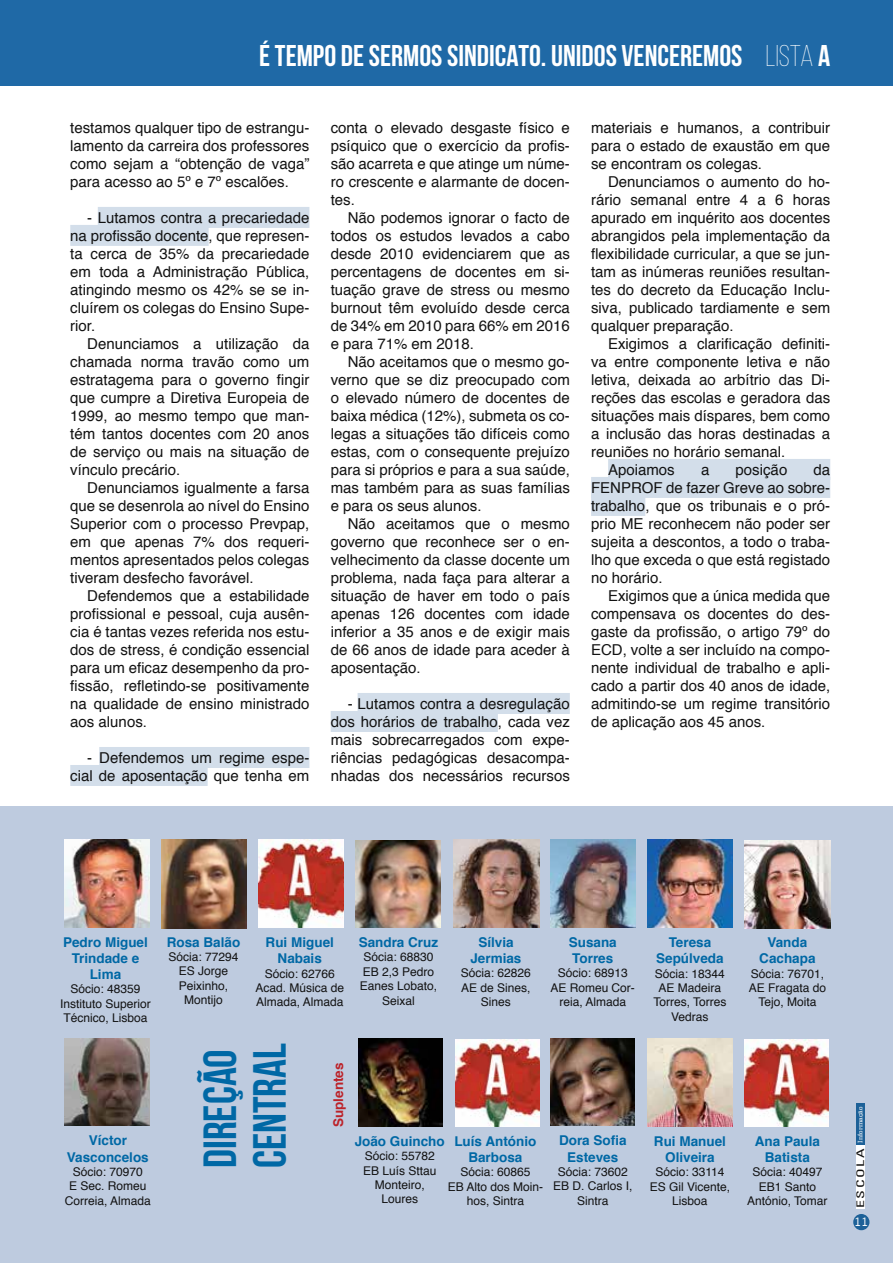
<style>
.page{position:relative;width:893px;height:1263px;background:#fff}
.page>*{position:absolute;margin:0;border:0;box-sizing:border-box;transform-origin:0 0}
.t1{font:700 46.5px/49.5px "Bebas Neue";color:#0068a5}
.t2{font:700 30px "Bebas Neue";color:#fff}
.t3{font:15px/18px "Helvetica";color:#121212;text-align:justify}
.t4{font:700 13.5px/16.2px "Helvetica";color:#0068a5;text-align:center}
.t5{font:700 13.5px "Helvetica";color:#bc2229}
.t6{font:12px/14.4px "Helvetica";color:#121212;text-align:center}
.t7{font:12px "Andale Mono";color:#fff}
.t8{font:condensed 10.5px "Univers";letter-spacing:.1em;color:#121212;scale:1.5 1}
.t9{font:6.75px "Civic";letter-spacing:.01em;color:#fff;scale:1.33 1}
.s1{font-weight:300}
</style>
<div class="page">
<div style="left:0;top:1px;width:893px;height:85px;background:#1f69a6"></div>
<div style="left:98px;top:207px;width:211px;height:21px;background:#d3deea"></div>
<div style="left:70px;top:225px;width:139px;height:21px;background:#d3deea"></div>
<div style="left:99px;top:747px;width:210px;height:21px;background:#d3deea"></div>
<div style="left:70px;top:765px;width:138px;height:21px;background:#d3deea"></div>
<div style="left:358px;top:693px;width:212px;height:21px;background:#d3deea"></div>
<div style="left:331px;top:711px;width:167px;height:21px;background:#d3deea"></div>
<div style="left:608px;top:459px;width:222px;height:21px;background:#d3deea"></div>
<div style="left:591px;top:477px;width:239px;height:21px;background:#d3deea"></div>
<div style="left:591px;top:495px;width:54px;height:21px;background:#d3deea"></div>
<div style="left:0;top:806px;width:893px;height:457px;background:#becbdf"></div>
<img style="left:65px;top:840px;width:84px;height:87px">
<img style="left:259px;top:840px;width:84px;height:87px">
<img style="left:356px;top:840px;width:84px;height:88px">
<img style="left:65px;top:1038px;width:84px;height:88px">
<img style="left:455px;top:1039px;width:85px;height:87px">
<img style="left:358px;top:1038px;width:84px;height:88px">
<img style="left:551px;top:1038px;width:84px;height:88px">
<img style="left:744px;top:1039px;width:85px;height:87px">
<img style="left:162px;top:839px;width:84px;height:89px">
<img style="left:454px;top:839px;width:86px;height:89px">
<img style="left:551px;top:839px;width:85px;height:88px">
<img style="left:648px;top:1038px;width:84px;height:88px">
<img style="left:744px;top:840px;width:86px;height:88px">
<img style="left:648px;top:839px;width:84px;height:88px">
<div style="left:856px;top:1103px;width:9px;height:42px;background:#1d6198"></div>
<div style="left:853px;top:1214px;width:16px;height:16px;background:#1d6198;border-radius:50%"></div>
<div style="left:856px;top:1145px;width:8px;height:63px;background:#fff"></div>
<h2 class="t2" style="left:259px;top:39px;width:572px">É TEMPO DE SERMOS SINDICATO. UNIDOS VENCEREMOS <span class="s1">LISTA</span> A</h2>
<p class="t3" style="left:70px;top:120px;width:241px">testamos qualquer tipo de estrangu&shy;lamento da carreira dos professores como sejam a “obtenção de vaga” para acesso ao 5º e 7º escalões.</p>
<p class="t3" style="left:70px;top:210px;width:241px;text-indent:17px">- Lutamos contra a precariedade na profissão docente, que represen&shy;ta cerca de 35% da precariedade em toda a Administração Pública, atingindo mesmo os 42% se se in&shy;cluírem os colegas do Ensino Supe&shy;rior.</p>
<p class="t3" style="left:70px;top:336px;width:241px;text-indent:17px">Denunciamos a utilização da chamada norma travão como um estratagema para o governo fingir que cumpre a Diretiva Europeia de 1999, ao mesmo tempo que man&shy;tém tantos docentes com 20 anos de serviço ou mais na situação de vínculo precário.</p>
<p class="t3" style="left:70px;top:480px;width:241px;text-indent:17px">Denunciamos igualmente a farsa que se desenrola ao nível do Ensino Superior com o processo Prevpap, em que apenas 7% dos requeri&shy;mentos apresentados pelos colegas tiveram desfecho favorável.</p>
<p class="t3" style="left:70px;top:588px;width:241px;text-indent:17px">Defendemos que a estabilidade profissional e pessoal, cuja ausên&shy;cia é tantas vezes referida nos estu&shy;dos de stress, é condição essencial para um eficaz desempenho da pro&shy;fissão, refletindo-se positivamente na qualidade de ensino ministrado aos alunos.</p>
<p class="t3" style="left:70px;top:750px;width:241px;text-align:right">- Defendemos um regime espe&shy;cial de aposentação que tenha em</p>
<p class="t3" style="left:331px;top:120px;width:241px">conta o elevado desgaste físico e psíquico que o exercício da profis&shy;são acarreta e que atinge um núme&shy;ro crescente e alarmante de docen&shy;tes.</p>
<p class="t3" style="left:331px;top:210px;width:241px;text-indent:17px">Não podemos ignorar o facto de todos os estudos levados a cabo desde 2010 evidenciarem que as percentagens de docentes em si&shy;tuação grave de stress ou mesmo burnout têm evoluído desde cerca de 34% em 2010 para 66% em 2016 e para 71% em 2018.</p>
<p class="t3" style="left:331px;top:354px;width:241px;text-indent:17px">Não aceitamos que o mesmo go&shy;verno que se diz preocupado com o elevado número de docentes de baixa médica (12%), submeta os co&shy;legas a situações tão difíceis como estas, com o consequente prejuízo para si próprios e para a sua saúde, mas também para as suas famílias e para os seus alunos.</p>
<p class="t3" style="left:331px;top:516px;width:241px;text-indent:17px">Não aceitamos que o mesmo governo que reconhece ser o en&shy;velhecimento da classe docente um problema, nada faça para alterar a situação de haver em todo o país apenas 126 docentes com idade inferior a 35 anos e de exigir mais de 66 anos de idade para aceder à aposentação.</p>
<p class="t3" style="left:331px;top:696px;width:241px;text-indent:17px">- Lutamos contra a desregulação dos horários de trabalho, cada vez mais sobrecarregados com expe&shy;riências pedagógicas desacompa&shy;nhadas dos necessários recursos</p>
<p class="t3" style="left:591px;top:120px;width:241px">materiais e humanos, a contribuir para o estado de exaustão em que se encontram os colegas.</p>
<p class="t3" style="left:591px;top:174px;width:241px;text-indent:17px">Denunciamos o aumento do ho&shy;rário semanal entre 4 a 6 horas apurado em inquérito aos docentes abrangidos pela implementação da flexibilidade curricular, a que se jun&shy;tam as inúmeras reuniões resultan&shy;tes do decreto da Educação Inclu&shy;siva, publicado tardiamente e sem qualquer preparação.</p>
<p class="t3" style="left:608px;top:336px;width:224px">Exigimos a clarificação definiti-</p>
<p class="t3" style="left:591px;top:354px;width:241px">va entre componente letiva e não</p>
<p class="t3" style="left:591px;top:372px;width:241px">letiva, deixada ao arbítrio das Di-</p>
<p class="t3" style="left:591px;top:390px;width:241px">reções das escolas e geradora das</p>
<p class="t3" style="left:591px;top:408px;width:241px">situações mais díspares, bem como</p>
<p class="t3" style="left:591px;top:426px;width:241px">a inclusão das horas destinadas a</p>
<p class="t3" style="left:591px;top:444px;width:196px">reuniões no horário semanal.</p>
<p class="t3" style="left:608px;top:462px;width:68px">Apoiamos</p>
<p class="t3" style="left:701px;top:462px;width:10px">a</p>
<p class="t3" style="left:736px;top:462px;width:53px">posição</p>
<p class="t3" style="left:591px;top:462px;width:241px;text-indent:222px">da FENPROF de fazer Greve ao sobre&shy;trabalho, que os tribunais e o pró&shy;prio ME reconhecem não poder ser sujeita a descontos, a todo o traba&shy;lho que exceda o que está registado no horário.</p>
<p class="t3" style="left:591px;top:588px;width:241px;text-indent:17px">Exigimos que a única medida que compensava os docentes do des&shy;gaste da profissão, o artigo 79º do ECD, volte a ser incluído na compo&shy;nente individual de trabalho e apli&shy;cado a partir dos 40 anos de idade, admitindo-se um regime transitório de aplicação aos 45 anos.</p>
<p class="t4" style="left:63px;top:934px;width:86px">Pedro Miguel<br>Trindade e<br>Lima</p>
<p class="t6" style="left:60px;top:982px;width:92px">Sócio: 48359<br>Instituto Superior<br>Técnico, Lisboa</p>
<p class="t4" style="left:67px;top:1133px;width:83px">Víctor<br>Vasconcelos</p>
<p class="t6" style="left:65px;top:1165px;width:88px">Sócio: 70970<br>E Sec. Romeu<br>Correia, Almada</p>
<p class="t4" style="left:167px;top:934px;width:75px">Rosa Balão</p>
<p class="t6" style="left:169px;top:950px;width:72px">Sócia: 77294<br>ES Jorge<br>Peixinho,<br>Montijo</p>
<p class="t4" style="left:266px;top:934px;width:70px">Rui Miguel<br>Nabais</p>
<p class="t6" style="left:255px;top:967px;width:90px">Sócio: 62766<br>Acad. Música de<br>Almada, Almada</p>
<p class="t4" style="left:359px;top:934px;width:81px">Sandra Cruz</p>
<p class="t6" style="left:360px;top:950px;width:79px">Sócia: 68830<br>EB 2,3 Pedro<br>Eanes Lobato,<br>Seixal</p>
<p class="t4" style="left:470px;top:934px;width:53px">Sílvia<br>Jermias</p>
<p class="t6" style="left:461px;top:966px;width:72px">Sócia: 62826<br>AE de Sines,<br>Sines</p>
<p class="t4" style="left:569px;top:934px;width:50px;text-align:left">Susana<br>Torres</p>
<p class="t6" style="left:551px;top:966px;width:86px">Sócio: 68913<br>AE Romeu Cor&shy;reia, Almada</p>
<h1 class="t1" style="left:195px;top:1168px;width:126px;rotate:-90deg">Direção<br>Central</h1>
<p class="t5" style="left:327px;top:1127px;width:66px;rotate:-90deg">Suplentes</p>
<p class="t4" style="left:454px;top:1133px;width:83px">Luís António<br>Barbosa</p>
<p class="t6" style="left:448px;top:1165px;width:97px">Sócia: 60865<br>EB Alto dos Moin&shy;hos, Sintra</p>
<p class="t4" style="left:355px;top:1133px;width:92px">João Guincho</p>
<p class="t6" style="left:363px;top:1149px;width:75px">Sócio: 55782<br>EB Luís Sttau<br>Monteiro,<br>Loures</p>
<p class="t4" style="left:559px;top:1133px;width:69px">Dora Sofia<br>Esteves</p>
<p class="t6" style="left:553px;top:1165px;width:81px">Sócia: 73602<br>EB D. Carlos I,<br>Sintra</p>
<p class="t4" style="left:656px;top:934px;width:69px">Teresa<br>Sepúlveda</p>
<p class="t6" style="left:653px;top:967px;width:75px">Sócia: 18344<br>AE Madeira<br>Torres, Torres<br>Vedras</p>
<p class="t4" style="left:654px;top:1133px;width:74px">Rui Manuel<br>Oliveira</p>
<p class="t6" style="left:650px;top:1165px;width:82px">Sócio: 33114<br>ES Gil Vicente,<br>Lisboa</p>
<p class="t4" style="left:759px;top:934px;width:58px">Vanda<br>Cachapa</p>
<p class="t6" style="left:749px;top:967px;width:79px">Sócia: 76701,<br>AE Fragata do<br>Tejo, Moita</p>
<p class="t4" style="left:755px;top:1133px;width:67px">Ana Paula<br>Batista</p>
<p class="t6" style="left:747px;top:1165px;width:82px">Sócia: 40497<br>EB1 Santo<br>António, Tomar</p>
<p class="t9" style="left:856px;top:1143px;width:29px;rotate:-90deg">Informação</p>
<p class="t8" style="left:854px;top:1208px;width:41px;rotate:-90deg">ESCOLA</p>
<p class="t9" style="left:855px;top:1147px;width:29px;rotate:-90deg">Informação</p>
<p class="t8" style="left:852px;top:1212px;width:41px;rotate:-90deg">ESCOLA</p>
<p class="t7" style="left:854px;top:1214px;width:16px">11</p>
<p class="t7" style="left:852px;top:1219px;width:16px">11</p>
</div>
